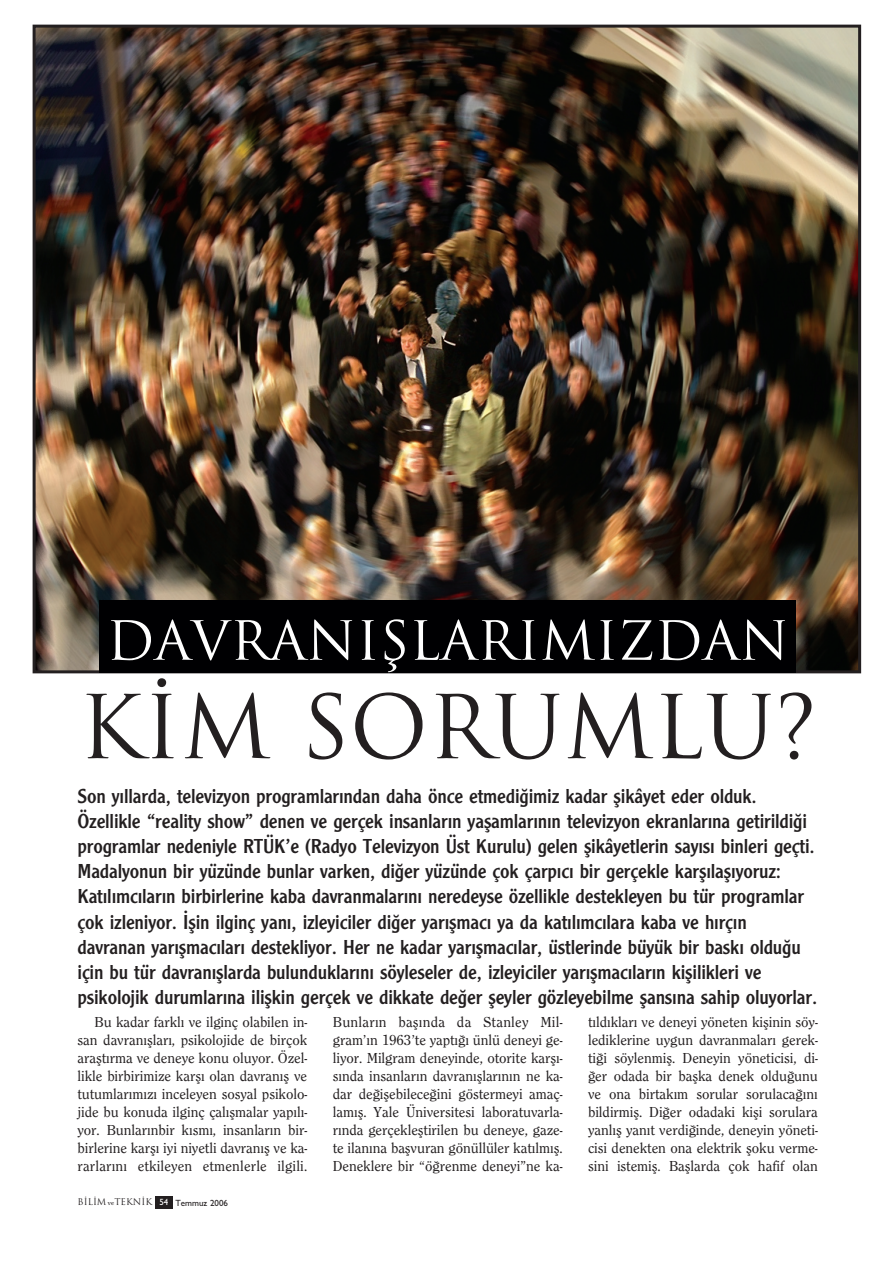
<style>
.page{position:relative;width:893px;height:1263px;background:#fff}
.page>*{position:absolute;margin:0;border:0;box-sizing:border-box;transform-origin:0 0}
.t1{font:85.5px "Trajan";color:#231f20}
.t2{font:52.5px "Trajan";color:#fff}
.t3{font:21px/25.2px "Clearface Gothic";letter-spacing:-.01em;color:#231f20}
.t4{font:500 15px/18px "Clearface";letter-spacing:-.005em;color:#231f20;text-align:justify}
.t5{font:9px "Trajan";color:#231f20}
.s1{font-family:"Bookman";font-weight:300;font-size:6px}
.s2{font-family:"Gill Sans";font-weight:500;color:#fff}
.s3{font-family:"Gill Sans";font-weight:500}
</style>
<div class="page">
<img style="left:32px;top:24px;width:830px;height:1185px">
<h2 class="t2" style="left:106px;top:611px;width:684px">DAVRAN›FLLAR›M›ZDAN</h2>
<h1 class="t1" style="left:79px;top:678px;width:739px">KIM SORUMLU?</h1>
<p class="t3" style="left:77px;top:784px;width:741px">Son y›llarda, televizyon programlar›ndan daha önce etmedi¤imiz kadar flikâyet eder olduk.<br>Özellikle “reality show” denen ve gerçek insanlar›n yaflamlar›n›n televizyon ekranlar›na getirildi¤i programlar nedeniyle RTÜK’e (Radyo Televizyon Üst Kurulu) gelen flikâyetlerin say›s› binleri geçti.<br>Madalyonun bir yüzünde bunlar varken, di¤er yüzünde çok çarp›c› bir gerçekle karfl›lafl›yoruz:<br>Kat›l›mc›lar›n birbirlerine kaba davranmalar›n› neredeyse özellikle destekleyen bu tür programlar çok izleniyor. ‹flin ilginç yan›, izleyiciler di¤er yar›flmac› ya da kat›l›mc›lara kaba ve h›rç›n davranan yar›flmac›lar› destekliyor. Her ne kadar yar›flmac›lar, üstlerinde büyük bir bask› oldu¤u için bu tür davran›fllarda bulunduklar›n› söyleseler de, izleyiciler yar›flmac›lar›n kiflilikleri ve psikolojik durumlar›na iliflkin gerçek ve dikkate de¤er fleyler gözleyebilme flans›na sahip oluyorlar.</p>
<p class="t4" style="left:77px;top:1013px;width:231px;text-indent:17px">Bu kadar farkl› ve ilginç olabilen in&shy;san davran›fllar›, psikolojide de birçok araflt›rma ve deneye konu oluyor. Özel&shy;likle birbirimize karfl› olan davran›fl ve tutumlar›m›z› inceleyen sosyal psikolo&shy;jide bu konuda ilginç çal›flmalar yap›l›- yor. Bunlar›nbir k›sm›, insanlar›n bir&shy;birlerine karfl› iyi niyetli davran›fl ve ka&shy;rarlar›n› etkileyen etmenlerle ilgili.</p>
<p class="t4" style="left:333px;top:1013px;width:231px">Bunlar›n bafl›nda da Stanley Mil&shy;gram’›n 1963’te yapt›¤› ünlü deneyi ge&shy;liyor. Milgram deneyinde, otorite karfl›- s›nda insanlar›n davran›fllar›n›n ne ka&shy;dar de¤iflebilece¤ini göstermeyi amaç&shy;lam›fl. Yale Üniversitesi laboratuvarla&shy;r›nda gerçeklefltirilen bu deneye, gaze&shy;te ilan›na baflvuran gönüllüler kat›lm›fl.<br>Deneklere bir “ö¤renme deneyi”ne ka-</p>
<p class="t4" style="left:588px;top:1013px;width:231px">t›ld›klar› ve deneyi yöneten kiflinin söy&shy;lediklerine uygun davranmalar› gerek&shy;ti¤i söylenmifl. Deneyin yöneticisi, di-¤er odada bir baflka denek oldu¤unu ve ona birtak›m sorular sorulaca¤›n› bildirmifl. Di¤er odadaki kifli sorulara yanl›fl yan›t verdi¤inde, deneyin yöneti&shy;cisi denekten ona elektrik floku verme&shy;sini istemifl. Bafllarda çok hafif olan</p>
<p class="t5" style="left:77px;top:1197px;width:152px">B‹L‹M <span class="s1">ve</span>TEKN‹K <span class="s2">54</span> <span class="s3">Temmuz 2006</span></p>
</div>
